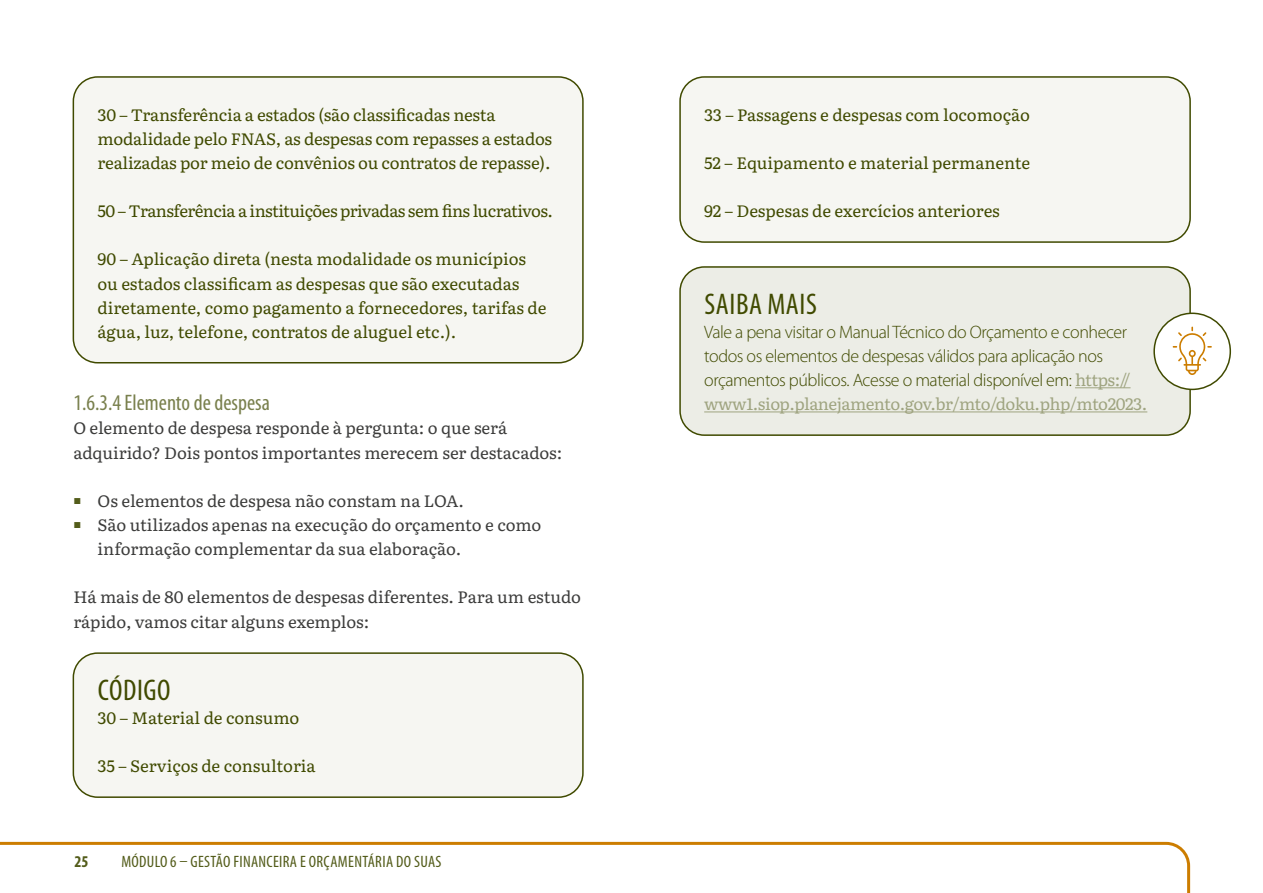
<style>
.page{position:relative;width:1263px;height:893px;background:#fff}
.page>*{position:absolute;margin:0;border:0;box-sizing:border-box;transform-origin:0 0}
.Saiba_mais_título{font:condensed 30px "Myriad Pro";letter-spacing:.02em;color:#404a00}
.Box_genérico_título{font:condensed 30px "Myriad Pro";letter-spacing:.02em;color:#404a00}
.H4_Título{font:condensed 22.5px "Myriad Pro";color:#79804d}
.Saiba_mais_texto{font:300 18px/24.2px "Myriad Pro";letter-spacing:-.025em;color:#404a00}
.Box_genérico_texto{font:16.5px/24.2px "Literata";letter-spacing:-.01em;color:#404a00}
.Corpo_de_texto{font:16.5px/24.2px "Literata";letter-spacing:-.01em;color:#3c3c3b}
.Box_genérico_texto-2{font:16.5px "Literata";letter-spacing:-.04em;color:#404a00}
.Saiba_mais_texto-2{font:16.5px "Literata";letter-spacing:-.035em;color:#9fa480}
.t1{font:condensed 16.5px "Myriad Pro";letter-spacing:.02em;color:#535c1a}
.t2{font:700 condensed 16.5px "Myriad Pro";color:#535c1a}
.s1{font-family:"Literata";font-weight:400;font-size:16.5px;color:#9fa480}
</style>
<div class="page">
<svg style="left:0;top:841px;width:1191px;height:52px"></svg>
<div style="left:680px;top:77px;width:510px;height:165px;background:#f6f6f2;border-radius:24px"></div>
<div style="left:679px;top:76px;width:512px;height:167px;border:2px solid #404a00;border-radius:24px"></div>
<div style="left:680px;top:267px;width:510px;height:168px;background:#ecede6;border-radius:24px"></div>
<div style="left:679px;top:266px;width:512px;height:170px;border:2px solid #404a00;border-radius:24px"></div>
<hr style="left:1075px;top:387px;width:55px;height:1px;background:#9fa480">
<hr style="left:704px;top:411px;width:443px;height:1px;background:#9fa480">
<div style="left:73px;top:77px;width:510px;height:286px;background:#f6f6f2;border-radius:24px"></div>
<div style="left:73px;top:76px;width:511px;height:287px;border:2px solid #404a00;border-radius:24px"></div>
<div style="left:73px;top:653px;width:510px;height:144px;background:#f6f6f2;border-radius:24px"></div>
<div style="left:73px;top:652px;width:511px;height:146px;border:2px solid #404a00;border-radius:24px"></div>
<div style="left:1154px;top:313px;width:76px;height:76px;background:#fff;border-radius:50%"></div>
<div style="left:1153px;top:313px;width:78px;height:77px;border:2px solid #404a00;border-radius:50%"></div>
<svg style="left:1173px;top:327px;width:39px;height:48px"></svg>
<p class="Box_genérico_texto" style="left:97px;top:101px;width:456px">30 – Transferência a estados (são classificadas nesta modalidade pelo FNAS, as despesas com repasses a estados realizadas por meio de convênios ou contratos de repasse).</p>
<p class="Box_genérico_texto-2" style="left:97px;top:198px;width:457px">50 – Transferência a instituições privadas sem fins lucrativos.</p>
<p class="Box_genérico_texto" style="left:97px;top:246px;width:450px">90 – Aplicação direta (nesta modalidade os municípios ou estados classificam as despesas que são executadas diretamente, como pagamento a fornecedores, tarifas de água, luz, telefone, contratos de aluguel etc.).</p>
<p class="H4_Título" style="left:73px;top:389px;width:198px">1.6.3.4 Elemento de despesa</p>
<p class="Corpo_de_texto" style="left:73px;top:415px;width:490px">O elemento de despesa responde à pergunta: o que será adquirido? Dois pontos importantes merecem ser destacados:</p>
<p class="Corpo_de_texto" style="left:73px;top:488px;width:389px"><sup>■</sup> Os elementos de despesa não constam na LOA.</p>
<p class="Corpo_de_texto" style="left:98px;top:512px;width:445px;text-indent:-24px"><sup>■</sup> São utilizados apenas na execução do orçamento e como informação complementar da sua elaboração.</p>
<p class="Corpo_de_texto" style="left:73px;top:584px;width:509px">Há mais de 80 elementos de despesas diferentes. Para um estudo rápido, vamos citar alguns exemplos:</p>
<p class="Box_genérico_título" style="left:98px;top:672px;width:74px">CÓDIGO</p>
<p class="Box_genérico_texto" style="left:97px;top:705px;width:203px">30 – Material de consumo</p>
<p class="Box_genérico_texto" style="left:97px;top:753px;width:220px">35 – Serviços de consultoria</p>
<p class="t2" style="left:74px;top:851px;width:16px">25</p>
<p class="t1" style="left:121px;top:851px;width:322px">MÓDULO 6 – GESTÃO FINANCEIRA E ORÇAMENTÁRIA DO SUAS</p>
<p class="Box_genérico_texto" style="left:704px;top:101px;width:327px">33 – Passagens e despesas com locomoção</p>
<p class="Box_genérico_texto" style="left:704px;top:150px;width:327px">52 – Equipamento e material permanente</p>
<p class="Box_genérico_texto" style="left:704px;top:198px;width:297px">92 – Despesas de exercícios anteriores</p>
<p class="Saiba_mais_título" style="left:704px;top:286px;width:114px">SAIBA MAIS</p>
<p class="Saiba_mais_texto" style="left:704px;top:320px;width:428px">Vale a pena visitar o Manual Técnico do Orçamento e conhecer todos os elementos de despesas válidos para aplicação nos orçamentos públicos. Acesse o material disponível em: <span class="s1">https://</span></p>
<p class="Saiba_mais_texto-2" style="left:704px;top:392px;width:442px">www1. siop. planejamento. gov. br/mto/doku. php/mto2023.</p>
</div>
